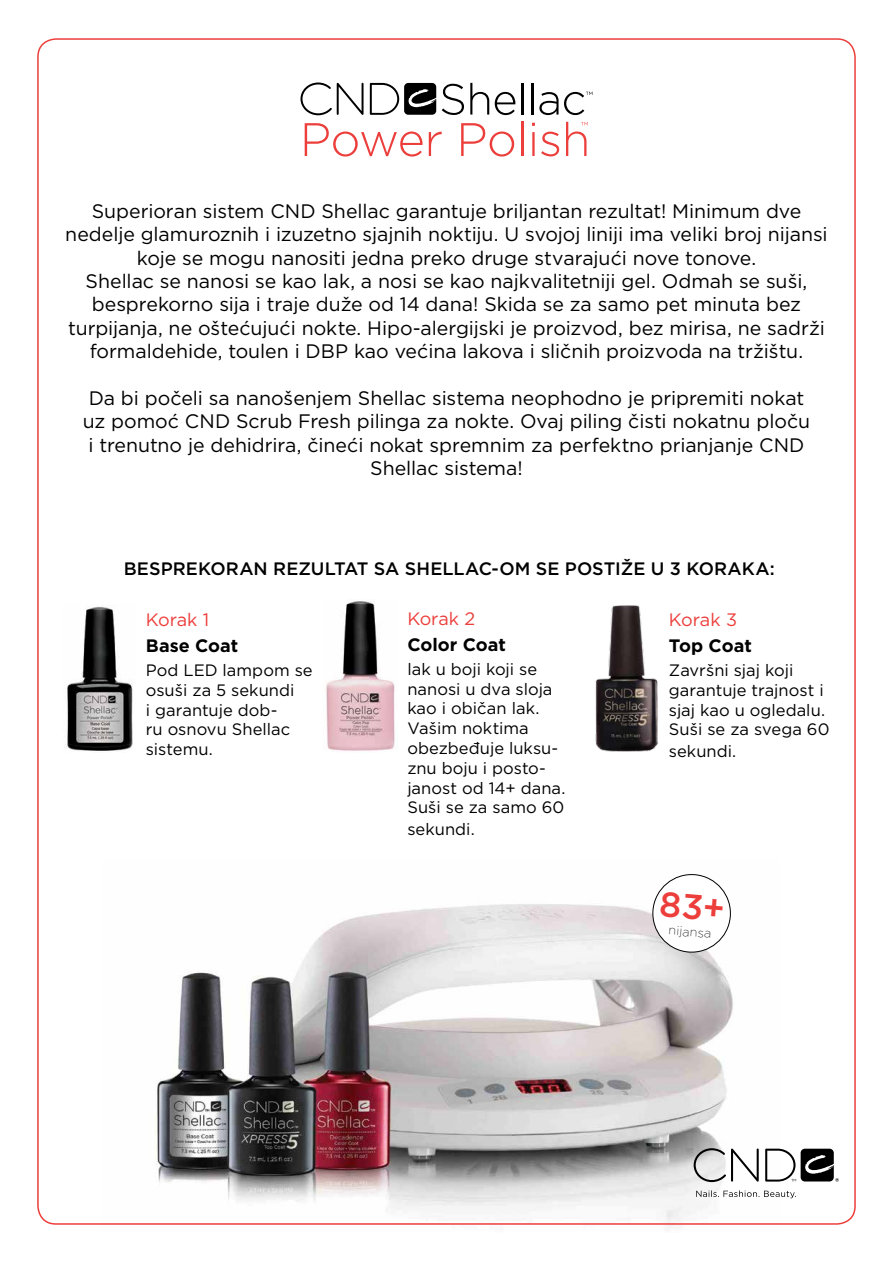
<style>
.page{position:relative;width:893px;height:1263px;background:#fff}
.page>*{position:absolute;margin:0;border:0;box-sizing:border-box;transform-origin:0 0}
.t1{font:19.5px/23.4px "Gotham";letter-spacing:-.005em;color:#000;text-align:center}
.t2{font:500 18px "Gotham";letter-spacing:.005em;color:#000}
.t3{font:700 18px "Gotham";color:#000}
.t4{font:18px "Gotham";letter-spacing:-.02em;color:#ec3e3b}
.t5{font:16.5px/19.8px "Gotham";color:#000}
.t6{font:200 12.75px "Gotham";color:#000}
</style>
<div class="page">
<img style="left:155px;top:904px;width:578px;height:326px">
<svg style="left:300px;top:83px;width:136px;height:32px"></svg>
<svg style="left:442px;top:84px;width:22px;height:31px"></svg>
<svg style="left:470px;top:83px;width:19px;height:32px"></svg>
<svg style="left:495px;top:92px;width:20px;height:23px"></svg>
<hr style="left:521px;top:83px;width:2px;height:32px;background:#000">
<hr style="left:531px;top:83px;width:2px;height:32px;background:#000">
<svg style="left:539px;top:92px;width:19px;height:23px"></svg>
<svg style="left:564px;top:92px;width:28px;height:23px"></svg>
<svg style="left:305px;top:123px;width:118px;height:34px"></svg>
<svg style="left:429px;top:132px;width:13px;height:24px"></svg>
<svg style="left:461px;top:123px;width:53px;height:34px"></svg>
<hr style="left:521px;top:122px;width:2px;height:34px;background:#ec3e3b">
<hr style="left:532px;top:132px;width:3px;height:24px;background:#ec3e3b">
<svg style="left:541px;top:132px;width:18px;height:24px"></svg>
<svg style="left:566px;top:122px;width:22px;height:34px"></svg>
<img style="left:595px;top:605px;width:63px;height:147px">
<img style="left:65px;top:606px;width:68px;height:145px">
<img style="left:326px;top:601px;width:69px;height:150px">
<svg style="left:694px;top:1148px;width:145px;height:50px"></svg>
<svg style="left:651px;top:874px;width:81px;height:80px"></svg>
<p class="t1" style="left:65px;top:199px;width:764px">Superioran sistem CND Shellac garantuje briljantan rezultat! Minimum dve nedelje glamuroznih i izuzetno sjajnih noktiju. U svojoj liniji ima veliki broj nijansi koje se mogu nanositi jedna preko druge stvarajući nove tonove.<br>Shellac se nanosi se kao lak, a nosi se kao najkvalitetniji gel. Odmah se suši, besprekorno sija i traje duže od 14 dana! Skida se za samo pet minuta bez turpijanja, ne oštećujući nokte. Hipo-alergijski je proizvod, bez mirisa, ne sadrži formaldehide, toulen i DBP kao većina lakova i sličnih proizvoda na tržištu.</p>
<p class="t1" style="left:83px;top:386px;width:729px">Da bi počeli sa nanošenjem Shellac sistema neophodno je pripremiti nokat uz pomoć CND Scrub Fresh pilinga za nokte. Ovaj piling čisti nokatnu ploču i trenutno je dehidrira, čineći nokat spremnim za perfektno prianjanje CND Shellac sistema!</p>
<p class="t2" style="left:124px;top:557px;width:653px">BESPREKORAN REZULTAT SA SHELLAC-OM SE POSTIŽE U 3 KORAKA:</p>
<p class="t4" style="left:407px;top:607px;width:69px">Korak 2</p>
<p class="t3" style="left:407px;top:632px;width:100px">Color Coat</p>
<p class="t5" style="left:407px;top:659px;width:160px">lak u boji koji se nanosi u dva sloja kao i običan lak.<br>Vašim noktima obezbeđuje luksu&shy;znu boju i posto&shy;janost od 14+ dana.<br>Suši se za samo 60</p>
<p class="t5" style="left:407px;top:819px;width:69px">sekundi.</p>
<p class="t4" style="left:146px;top:608px;width:65px">Korak 1</p>
<p class="t3" style="left:146px;top:634px;width:94px">Base Coat</p>
<p class="t5" style="left:146px;top:660px;width:168px">Pod LED lampom se osuši za 5 sekundi<br>i garantuje dob-<br>ru osnovu Shellac sistemu.</p>
<p class="t4" style="left:669px;top:608px;width:70px">Korak 3</p>
<p class="t3" style="left:669px;top:634px;width:84px">Top Coat</p>
<p class="t5" style="left:669px;top:660px;width:162px">Završni sjaj koji garantuje trajnost i sjaj kao u ogledalu.<br>Suši se za svega 60</p>
<p class="t5" style="left:669px;top:741px;width:69px">sekundi.</p>
<p class="t6" style="left:669px;top:923px;width:45px;rotate:5deg">nijansa</p>
</div>
